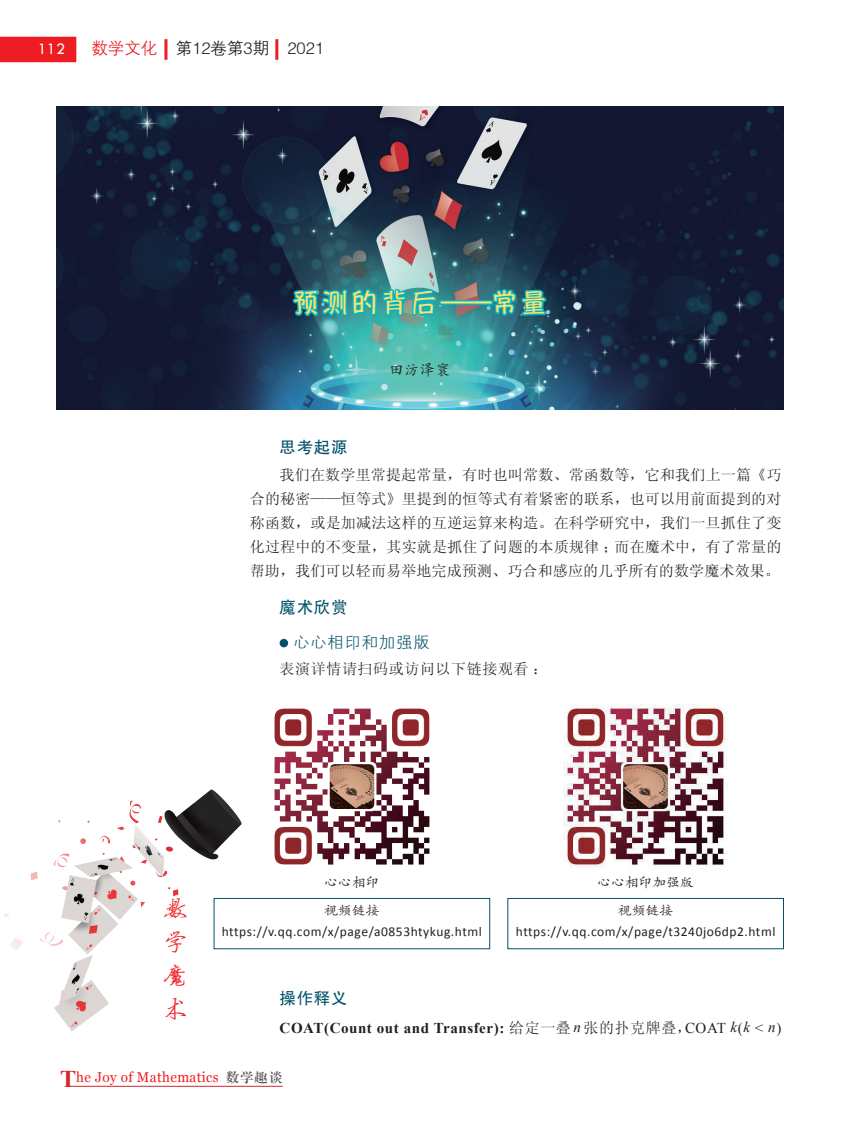
<style>
.page{position:relative;width:859px;height:1123px;background:#fff}
.page>*{position:absolute;margin:0;border:0;box-sizing:border-box;transform-origin:0 0}
.t1{font:25.5px "Hannotate SC W7";letter-spacing:.16em;color:#ffe16b}
.t2{font:24px/33.6px "FZYBXSJW GB1 0";color:#ee1d23;text-align:justify}
.t3{font:16.5px "FZZDXK GBK1 0";color:#231f20}
.t4{font:16.5px "FZHTK GBK1 0";letter-spacing:.04em;color:#00526a}
.t5{font:16.5px "FZXH1 K GBK1 0";letter-spacing:.04em;color:#00526a}
.t6{font:16.5px "Tw Cen";color:#fff}
.t7{font:15px/24px "Sim Sun";letter-spacing:.01em;color:#231f20;text-align:justify}
.t8{font:700 15px "Times New Roman";letter-spacing:.04em;color:#231f20}
.t9{font:15px "Sim Sun";letter-spacing:.04em;color:#231f20}
.t10{font:15px "FZKTK GBK1 0";color:#231f20}
.t11{font:14.1px "Georgia";letter-spacing:.03em;color:#ee1d23;scale:.95 1}
.t12{font:13.5px "Calibri";letter-spacing:.04em;color:#231f20}
.t13{font:13.5px/28px "FZKTK GBK1 0";letter-spacing:.02em;color:#231f20}
.s1{color:#ee1d23}
.s2{font-family:"Sim Sun";font-weight:400}
.s3{font-weight:400;font-style:italic}
.s4{font-weight:400}
.s5{font-family:"Times New Roman";font-weight:700;font-size:24px;color:#d5252e}
.s6{font-family:"FZXBSK GBK1 0";font-size:13.05px;color:#57585a}
</style>
<div class="page">
<div style="left:0;top:37px;width:76px;height:25px;background:#ee1d23"></div>
<hr style="left:164px;top:39px;width:3px;height:21px;background:#ee1d23">
<hr style="left:275px;top:39px;width:3px;height:21px;background:#ee1d23">
<hr style="left:70px;top:1085px;width:213px;height:1px;background:#d5252e">
<div style="left:280px;top:639px;width:8px;height:8px;background:#00526a;border-radius:50%"></div>
<img style="left:56px;top:107px;width:727px;height:302px">
<img style="left:291px;top:216px;width:147px;height:180px">
<div style="left:439px;top:300px;width:29px;height:5px;border:3px solid #00b6c5"></div>
<div style="left:465px;top:300px;width:28px;height:5px;border:3px solid #00b6c5"></div>
<svg style="left:491px;top:237px;width:57px;height:80px;background:#195c6e"></svg>
<img style="left:4px;top:789px;width:252px;height:242px">
<div style="left:214px;top:898px;width:276px;height:51px;border:1px solid #00526a"></div>
<img style="left:274px;top:708px;width:156px;height:157px">
<img style="left:563px;top:704px;width:165px;height:164px">
<div style="left:507px;top:898px;width:277px;height:51px;border:1px solid #00526a"></div>
<p class="t6" style="left:38px;top:39px;width:29px">112</p>
<p class="t3" style="left:91px;top:40px;width:234px"><span class="s1">数学文化</span> 第12卷第3期 2021</p>
<h1 class="t1" style="left:293px;top:286px;width:255px">预测的背后——常量</h1>
<p class="t10" style="left:389px;top:362px;width:63px">田汸泽寰</p>
<p class="t4" style="left:280px;top:438px;width:69px">思考起源</p>
<p class="t7" style="left:250px;top:463px;width:533px;text-indent:30px">我们在数学里常提起常量，有时也叫常数、常函数等，它和我们上一篇《巧合的秘密——恒等式》里提到的恒等式有着紧密的联系，也可以用前面提到的对称函数，或是加减法这样的互逆运算来构造。在科学研究中，我们一旦抓住了变化过程中的不变量，其实就是抓住了问题的本质规律；而在魔术中，有了常量的帮助，我们可以轻而易举地完成预测、巧合和感应的几乎所有的数学魔术效果。</p>
<p class="t4" style="left:280px;top:598px;width:69px">魔术欣赏</p>
<p class="t5" style="left:293px;top:633px;width:138px">心心相印和加强版</p>
<p class="t9" style="left:280px;top:660px;width:270px">表演详情请扫码或访问以下链接观看：</p>
<h2 class="t2" style="left:163px;top:892px;width:25px">数学魔术</h2>
<p class="t13" style="left:324px;top:868px;width:56px">心心相印视频链接</p>
<p class="t12" style="left:222px;top:922px;width:262px">https://v.qq.com/x/page/a0853htykug.html</p>
<p class="t13" style="left:598px;top:868px;width:98px;text-align:center">心心相印加强版视频链接</p>
<p class="t12" style="left:516px;top:922px;width:261px">https://v.qq.com/x/page/t3240jo6dp2.html</p>
<p class="t4" style="left:280px;top:989px;width:69px">操作释义</p>
<p class="t8" style="left:280px;top:1017px;width:503px">COAT(Count out and Transfer): <span class="s2">给定一叠</span> <span class="s3">n</span><span class="s2">张的扑克牌叠，</span><span class="s4">COAT</span> <span class="s3">k</span><span class="s4">(</span><span class="s3">k</span> <span class="s4">&lt;</span> <span class="s3">n</span><span class="s4">)</span></p>
<p class="t11" style="left:60px;top:1067px;width:236px"><span class="s5">T</span>he Joy of Mathematics <span class="s6">数学趣谈</span></p>
</div>
